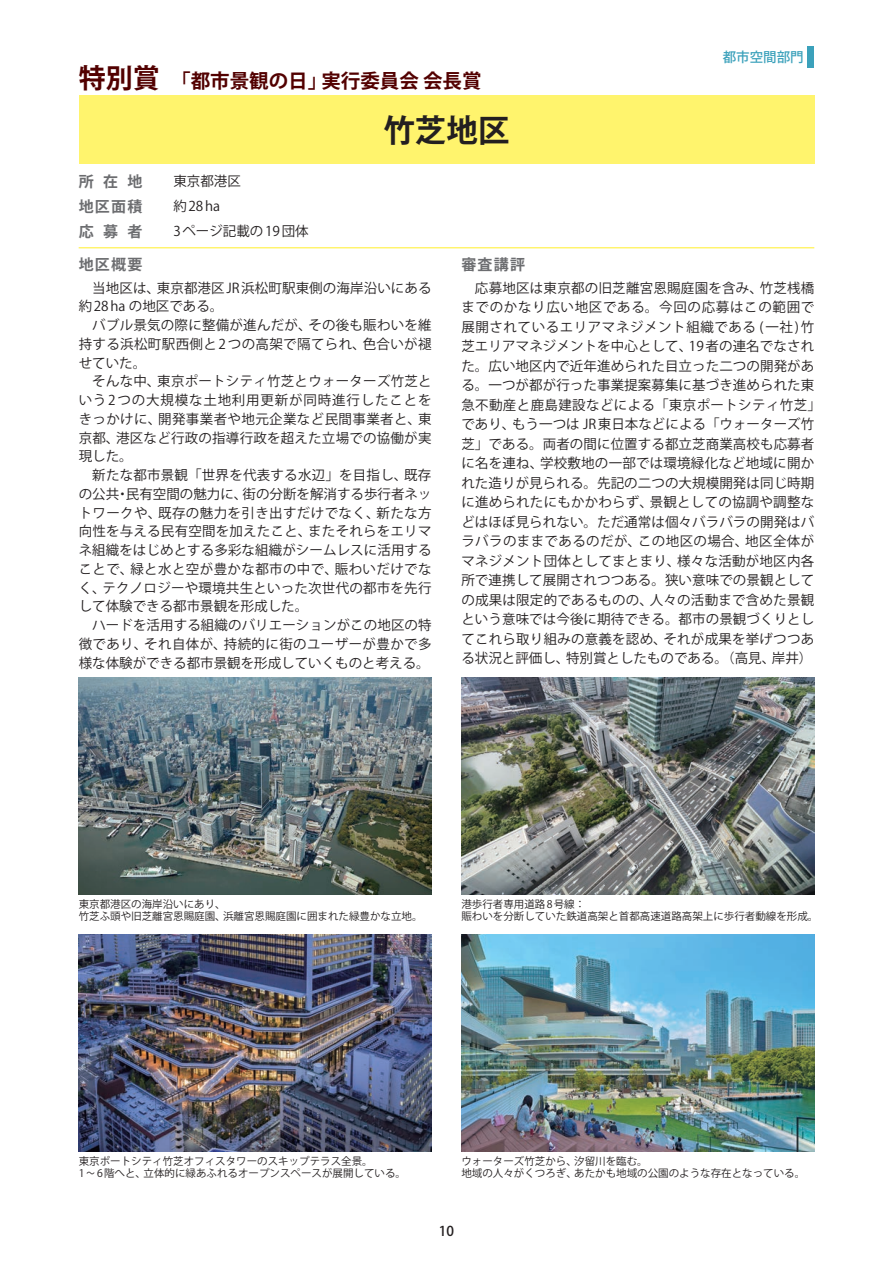
<style>
.page{position:relative;width:893px;height:1263px;background:#fff}
.page>*{position:absolute;margin:0;border:0;box-sizing:border-box;transform-origin:0 0}
.t1{font:700 31.5px "Koz Go Pr 6 N";color:#231f20}
.t2{font:700 19.5px "Koz Go Pr 6 N";color:#520000}
.t3{font:700 15px/25px "Koz Go Pr 6 N";letter-spacing:.085em;color:#6c6d70}
.t4{font:13.5px/19.5px "Koz Go Pr 6 N";letter-spacing:.015em;color:#231f20;text-align:justify}
.t5{font:500 13.5px "Koz Go Pr 6 N";color:#3ba1bb}
.t6{font:500 13.5px "Koz Go Pr 6 N";color:#231f20}
.t7{font:10.5px/12px "Koz Go Pr 6 N";color:#231f20}
.s1{font-size:27px}
</style>
<div class="page">
<div style="left:807px;top:47px;width:7px;height:21px;background:#3ba1bb"></div>
<div style="left:79px;top:96px;width:735px;height:68px;background:#fff46d"></div>
<hr style="left:79px;top:247px;width:735px;height:1px;background:#fff46d">
<img style="left:79px;top:678px;width:353px;height:217px">
<img style="left:461px;top:678px;width:353px;height:217px">
<img style="left:79px;top:934px;width:353px;height:217px">
<img style="left:461px;top:934px;width:353px;height:217px">
<h2 class="t2" style="left:79px;top:70px;width:404px"><span class="s1">特別賞</span>「都市景観の日」実行委員会 会長賞</h2>
<p class="t3" style="left:79px;top:169px;width:65px">所在地地区面積</p>
<p class="t4" style="left:173px;top:169px;width:69px;line-height:25px">東京都港区約28ha</p>
<p class="t3" style="left:79px;top:219px;width:65px">応募者</p>
<p class="t4" style="left:173px;top:222px;width:137px">3 ページ記載の 19 団体</p>
<h1 class="t1" style="left:383px;top:112px;width:128px">竹芝地区</h1>
<p class="t3" style="left:79px;top:253px;width:65px">地区概要</p>
<p class="t3" style="left:461px;top:253px;width:65px">審査講評</p>
<p class="t5" style="left:723px;top:50px;width:82px">都市空間部門</p>
<p class="t4" style="left:79px;top:278px;width:354px;line-height:18.8px;text-indent:14px">当地区は、東京都港区 JR 浜松町駅東側の海岸沿いにある約 28 ha の地区である。</p>
<p class="t4" style="left:79px;top:316px;width:355px;line-height:18.8px;text-indent:14px">バブル景気の際に整備が進んだが、その後も賑わいを維持する浜松町駅西側と2つの高架で隔てられ、色合いが褪せていた。</p>
<p class="t4" style="left:79px;top:372px;width:355px;line-height:18.8px;text-indent:14px">そんな中、東京ポートシティ竹芝とウォーターズ竹芝という2つの大規模な土地利用更新が同時進行したことをきっかけに、開発事業者や地元企業など民間事業者と、東京都、港区など行政の指導行政を超えた立場での協働が実現した。</p>
<p class="t4" style="left:79px;top:466px;width:355px;line-height:18.8px;text-indent:14px">新たな都市景観「世界を代表する水辺」を目指し、既存の公共・民有空間の魅力に、街の分断を解消する歩行者ネットワークや、既存の魅力を引き出すだけでなく、新たな方向性を与える民有空間を加えたこと、またそれらをエリマネ組織をはじめとする多彩な組織がシームレスに活用することで、緑と水と空が豊かな都市の中で、賑わいだけでなく、テクノロジーや環境共生といった次世代の都市を先行して体験できる都市景観を形成した。</p>
<p class="t4" style="left:79px;top:616px;width:355px;line-height:18.8px;text-indent:14px">ハードを活用する組織のバリエーションがこの地区の特徴であり、それ自体が、持続的に街のユーザーが豊かで多様な体験ができる都市景観を形成していくものと考える。</p>
<p class="t4" style="left:461px;top:278px;width:361px;text-align:left;text-indent:14px">応募地区は東京都の旧芝離宮恩賜庭園を含み、竹芝桟橋までのかなり広い地区である。今回の応募はこの範囲で展開されているエリアマネジメント組織である (一社)竹芝エリアマネジメントを中心として、19 者の連名でなされた。広い地区内で近年進められた目立った二つの開発がある。一つが都が行った事業提案募集に基づき進められた東急不動産と鹿島建設などによる「東京ポートシティ竹芝」であり、もう一つは JR 東日本などによる「ウォーターズ竹芝」である。両者の間に位置する都立芝商業高校も応募者に名を連ね、学校敷地の一部では環境緑化など地域に開かれた造りが見られる。先記の二つの大規模開発は同じ時期に進められたにもかかわらず、景観としての協調や調整などはほぼ見られない。ただ通常は個々バラバラの開発はバラバラのままであるのだが、この地区の場合、地区全体がマネジメント団体としてまとまり、様々な活動が地区内各所で連携して展開されつつある。狭い意味での景観としての成果は限定的であるものの、人々の活動まで含めた景観という意味では今後に期待できる。都市の景観づくりとしてこれら取り組みの意義を認め、それが成果を挙げつつある状況と評価し、特別賞としたものである。（高見、岸井）</p>
<p class="t7" style="left:79px;top:899px;width:345px">東京都港区の海岸沿いにあり、<br>竹芝ふ頭や旧芝離宮恩賜庭園、浜離宮恩賜庭園に囲まれた緑豊かな立地。</p>
<p class="t7" style="left:461px;top:899px;width:358px">港歩行者専用道路 8 号線：<br>賑わいを分断していた鉄道高架と首都高速道路高架上に歩行者動線を形成。</p>
<p class="t7" style="left:79px;top:1155px;width:329px">東京ポートシティ竹芝オフィスタワーのスキップテラス全景。<br>1 ～ 6 階へと、立体的に緑あふれるオープンスペースが展開している。</p>
<p class="t7" style="left:461px;top:1155px;width:345px">ウォーターズ竹芝から、汐留川を臨む。<br>地域の人々がくつろぎ、あたかも地域の公園のような存在となっている。</p>
<p class="t6" style="left:439px;top:1223px;width:17px">10</p>
</div>
